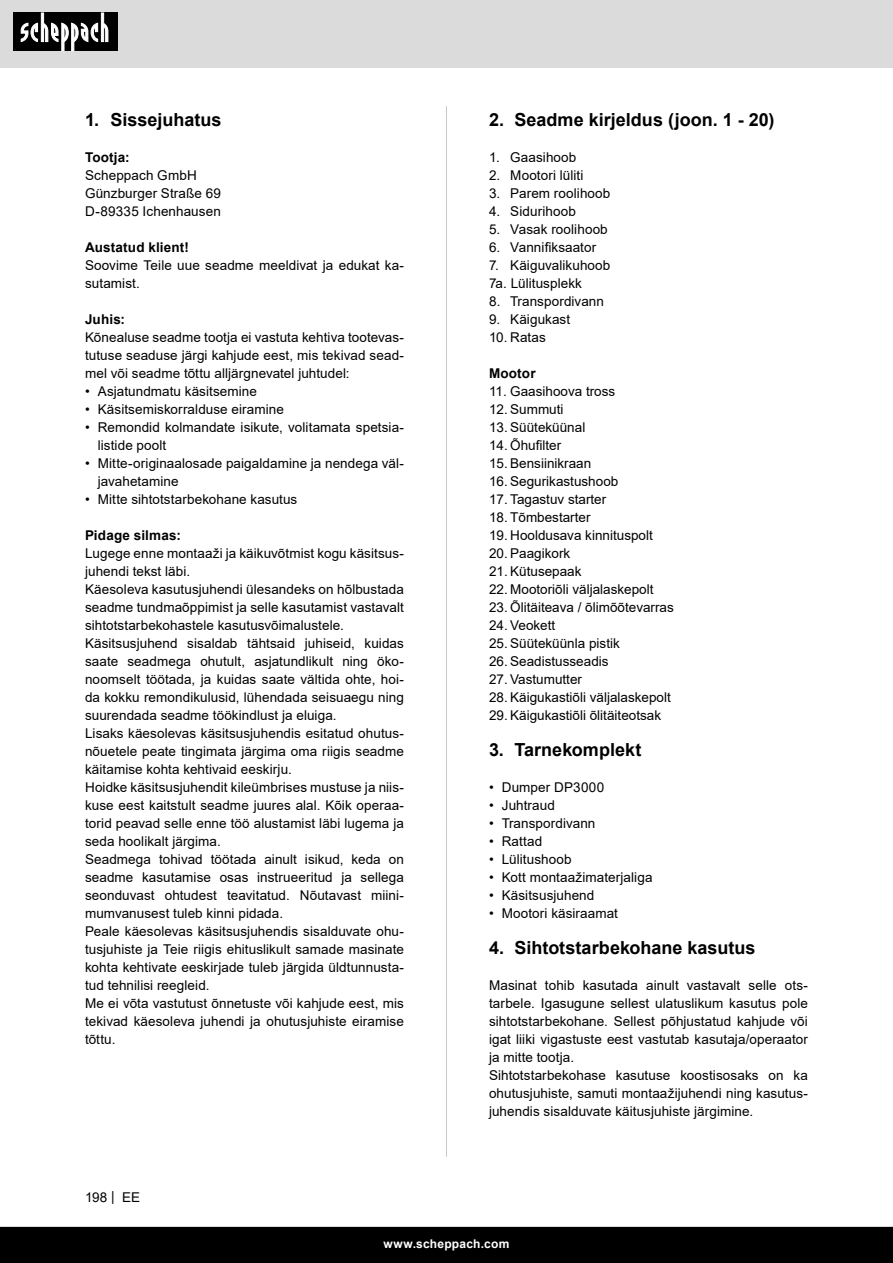
<style>
.page{position:relative;width:893px;height:1263px;background:#fff}
.page>*{position:absolute;margin:0;border:0;box-sizing:border-box;transform-origin:0 0}
.t1{font:700 18px "Arial";color:#000}
.Basiseinstellung{font:13.5px/18px "Arial";letter-spacing:.005em;color:#000;text-align:justify}
.Grundtext_Bold{font:700 13.5px "Arial";letter-spacing:.01em;color:#000}
.Aufzählung_Zahl{font:13.5px "Arial";letter-spacing:.005em;color:#000}
.Aufzählung_Zahl-2{font:700 13.5px "Arial";letter-spacing:.01em;color:#000}
.t2{font:700 12px "Arial";letter-spacing:.02em;color:#fff}
</style>
<div class="page">
<div style="left:0;top:0;width:893px;height:67px;background:#dbdbdb"></div>
<div style="left:0;top:1227px;width:893px;height:36px;background:#000"></div>
<div style="left:13px;top:13px;width:105px;height:38px;background:#000"></div>
<svg style="left:21px;top:13px;width:87px;height:38px"></svg>
<hr style="left:446px;top:106px;width:1px;height:1051px;background:#c7c7c7">
<p class="t1" style="left:85px;top:107px;width:138px">1. Sissejuhatus</p>
<p class="Grundtext_Bold" style="left:85px;top:148px;width:46px">Tootja:</p>
<p class="Basiseinstellung" style="left:85px;top:166px;width:113px">Scheppach GmbH</p>
<p class="Basiseinstellung" style="left:85px;top:184px;width:137px">Günzburger Straße 69</p>
<p class="Basiseinstellung" style="left:85px;top:202px;width:137px">D-89335 Ichenhausen</p>
<p class="Grundtext_Bold" style="left:85px;top:238px;width:106px">Austatud klient!</p>
<p class="Basiseinstellung" style="left:85px;top:256px;width:320px">Soovime Teile uue seadme meeldivat ja edukat ka&shy;sutamist.</p>
<p class="Grundtext_Bold" style="left:85px;top:310px;width:42px">Juhis:</p>
<p class="Basiseinstellung" style="left:85px;top:328px;width:320px">Kõnealuse seadme tootja ei vastuta kehtiva tootevas&shy;tutuse seaduse järgi kahjude eest, mis tekivad sead&shy;mel või seadme tõttu alljärgnevatel juhtudel:</p>
<p class="Basiseinstellung" style="left:85px;top:382px;width:173px">• Asjatundmatu käsitsemine</p>
<p class="Basiseinstellung" style="left:85px;top:400px;width:200px">• Käsitsemiskorralduse eiramine</p>
<p class="Basiseinstellung" style="left:98px;top:418px;width:308px;text-indent:-13px">• Remondid kolmandate isikute, volitamata spetsia&shy;listide poolt</p>
<p class="Basiseinstellung" style="left:98px;top:454px;width:308px;text-indent:-13px">• Mitte-originaalosade paigaldamine ja nendega väl&shy;javahetamine</p>
<p class="Basiseinstellung" style="left:85px;top:490px;width:214px">• Mitte sihtotstarbekohane kasutus</p>
<p class="Grundtext_Bold" style="left:85px;top:526px;width:97px">Pidage silmas:</p>
<p class="Basiseinstellung" style="left:85px;top:544px;width:320px">Lugege enne montaaži ja käikuvõtmist kogu käsitsus&shy;juhendi tekst läbi.</p>
<p class="Basiseinstellung" style="left:85px;top:580px;width:320px">Käesoleva kasutusjuhendi ülesandeks on hõlbustada seadme tundmaõppimist ja selle kasutamist vastavalt sihtotstarbekohastele kasutusvõimalustele.</p>
<p class="Basiseinstellung" style="left:85px;top:634px;width:320px">Käsitsusjuhend sisaldab tähtsaid juhiseid, kuidas saate seadmega ohutult, asjatundlikult ning öko&shy;noomselt töötada, ja kuidas saate vältida ohte, hoi&shy;da kokku remondikulusid, lühendada seisuaegu ning suurendada seadme töökindlust ja eluiga.</p>
<p class="Basiseinstellung" style="left:85px;top:724px;width:320px">Lisaks käesolevas käsitsusjuhendis esitatud ohutus&shy;nõuetele peate tingimata järgima oma riigis seadme käitamise kohta kehtivaid eeskirju.</p>
<p class="Basiseinstellung" style="left:85px;top:778px;width:320px">Hoidke käsitsusjuhendit kileümbrises mustuse ja niis&shy;kuse eest kaitstult seadme juures alal. Kõik operaa&shy;torid peavad selle enne töö alustamist läbi lugema ja seda hoolikalt järgima.</p>
<p class="Basiseinstellung" style="left:85px;top:850px;width:320px">Seadmega tohivad töötada ainult isikud, keda on seadme kasutamise osas instrueeritud ja sellega seonduvast ohtudest teavitatud. Nõutavast miini&shy;mumvanusest tuleb kinni pidada.</p>
<p class="Basiseinstellung" style="left:85px;top:922px;width:320px">Peale käesolevas käsitsusjuhendis sisalduvate ohu&shy;tusjuhiste ja Teie riigis ehituslikult samade masinate kohta kehtivate eeskirjade tuleb järgida üldtunnusta&shy;tud tehnilisi reegleid.</p>
<p class="Basiseinstellung" style="left:85px;top:994px;width:320px">Me ei võta vastutust õnnetuste või kahjude eest, mis tekivad käesoleva juhendi ja ohutusjuhiste eiramise tõttu.</p>
<p class="Basiseinstellung" style="left:85px;top:1188px;width:57px">198 | EE</p>
<p class="t1" style="left:489px;top:107px;width:287px">2. Seadme kirjeldus (joon. 1 - 20)</p>
<p class="Basiseinstellung" style="left:489px;top:148px;width:89px">1. Gaasihoob</p>
<p class="Basiseinstellung" style="left:489px;top:166px;width:96px">2. Mootori lüliti</p>
<p class="Basiseinstellung" style="left:489px;top:184px;width:123px">3. Parem roolihoob</p>
<p class="Basiseinstellung" style="left:489px;top:202px;width:88px">4. Sidurihoob</p>
<p class="Basiseinstellung" style="left:489px;top:220px;width:120px">5. Vasak roolihoob</p>
<p class="Basiseinstellung" style="left:489px;top:238px;width:109px">6. Vannifiksaator</p>
<p class="Basiseinstellung" style="left:489px;top:256px;width:123px">7. Käiguvalikuhoob</p>
<p class="Aufzählung_Zahl" style="left:489px;top:274px;width:95px">7a. Lülitusplekk</p>
<p class="Basiseinstellung" style="left:489px;top:292px;width:116px">8. Transpordivann</p>
<p class="Basiseinstellung" style="left:489px;top:310px;width:83px">9. Käigukast</p>
<p class="Basiseinstellung" style="left:489px;top:328px;width:58px">10. Ratas</p>
<p class="Aufzählung_Zahl-2" style="left:489px;top:364px;width:48px">Mootor</p>
<p class="Basiseinstellung" style="left:489px;top:382px;width:128px">11. Gaasihoova tross</p>
<p class="Basiseinstellung" style="left:489px;top:400px;width:76px">12. Summuti</p>
<p class="Basiseinstellung" style="left:489px;top:418px;width:98px">13. Süüteküünal</p>
<p class="Basiseinstellung" style="left:489px;top:436px;width:74px">14. Õhufilter</p>
<p class="Basiseinstellung" style="left:489px;top:454px;width:104px">15. Bensiinikraan</p>
<p class="Basiseinstellung" style="left:489px;top:472px;width:131px">16. Segurikastushoob</p>
<p class="Basiseinstellung" style="left:489px;top:490px;width:119px">17. Tagastuv starter</p>
<p class="Basiseinstellung" style="left:489px;top:508px;width:103px">18. Tõmbestarter</p>
<p class="Basiseinstellung" style="left:489px;top:526px;width:165px">19. Hooldusava kinnituspolt</p>
<p class="Basiseinstellung" style="left:489px;top:544px;width:83px">20. Paagikork</p>
<p class="Basiseinstellung" style="left:489px;top:562px;width:94px">21. Kütusepaak</p>
<p class="Basiseinstellung" style="left:489px;top:580px;width:166px">22. Mootoriõli väljalaskepolt</p>
<p class="Basiseinstellung" style="left:489px;top:598px;width:186px">23. Õlitäiteava / õlimõõtevarras</p>
<p class="Basiseinstellung" style="left:489px;top:616px;width:68px">24. Veokett</p>
<p class="Basiseinstellung" style="left:489px;top:634px;width:132px">25. Süüteküünla pistik</p>
<p class="Basiseinstellung" style="left:489px;top:652px;width:121px">26. Seadistusseadis</p>
<p class="Basiseinstellung" style="left:489px;top:670px;width:95px">27. Vastumutter</p>
<p class="Basiseinstellung" style="left:489px;top:688px;width:183px">28. Käigukastiõli väljalaskepolt</p>
<p class="Basiseinstellung" style="left:489px;top:706px;width:174px">29. Käigukastiõli õlitäiteotsak</p>
<p class="t1" style="left:489px;top:737px;width:154px">3. Tarnekomplekt</p>
<p class="Basiseinstellung" style="left:489px;top:778px;width:117px">• Dumper DP3000</p>
<p class="Basiseinstellung" style="left:489px;top:796px;width:67px">• Juhtraud</p>
<p class="Basiseinstellung" style="left:489px;top:814px;width:108px">• Transpordivann</p>
<p class="Basiseinstellung" style="left:489px;top:832px;width:55px">• Rattad</p>
<p class="Basiseinstellung" style="left:489px;top:850px;width:84px">• Lülitushoob</p>
<p class="Basiseinstellung" style="left:489px;top:868px;width:165px">• Kott montaažimaterjaliga</p>
<p class="Basiseinstellung" style="left:489px;top:886px;width:107px">• Käsitsusjuhend</p>
<p class="Basiseinstellung" style="left:489px;top:904px;width:130px">• Mootori käsiraamat</p>
<p class="t1" style="left:489px;top:935px;width:268px">4. Sihtotstarbekohane kasutus</p>
<p class="Basiseinstellung" style="left:489px;top:976px;width:320px">Masinat tohib kasutada ainult vastavalt selle ots&shy;tarbele. Igasugune sellest ulatuslikum kasutus pole sihtotstarbekohane. Sellest põhjustatud kahjude või igat liiki vigastuste eest vastutab kasutaja/operaator ja mitte tootja.</p>
<p class="Basiseinstellung" style="left:489px;top:1066px;width:320px">Sihtotstarbekohase kasutuse koostisosaks on ka ohutusjuhiste, samuti montaažijuhendi ning kasutus&shy;juhendis sisalduvate käitusjuhiste järgimine.</p>
<p class="t2" style="left:384px;top:1235px;width:127px">www.scheppach.com</p>
</div>
